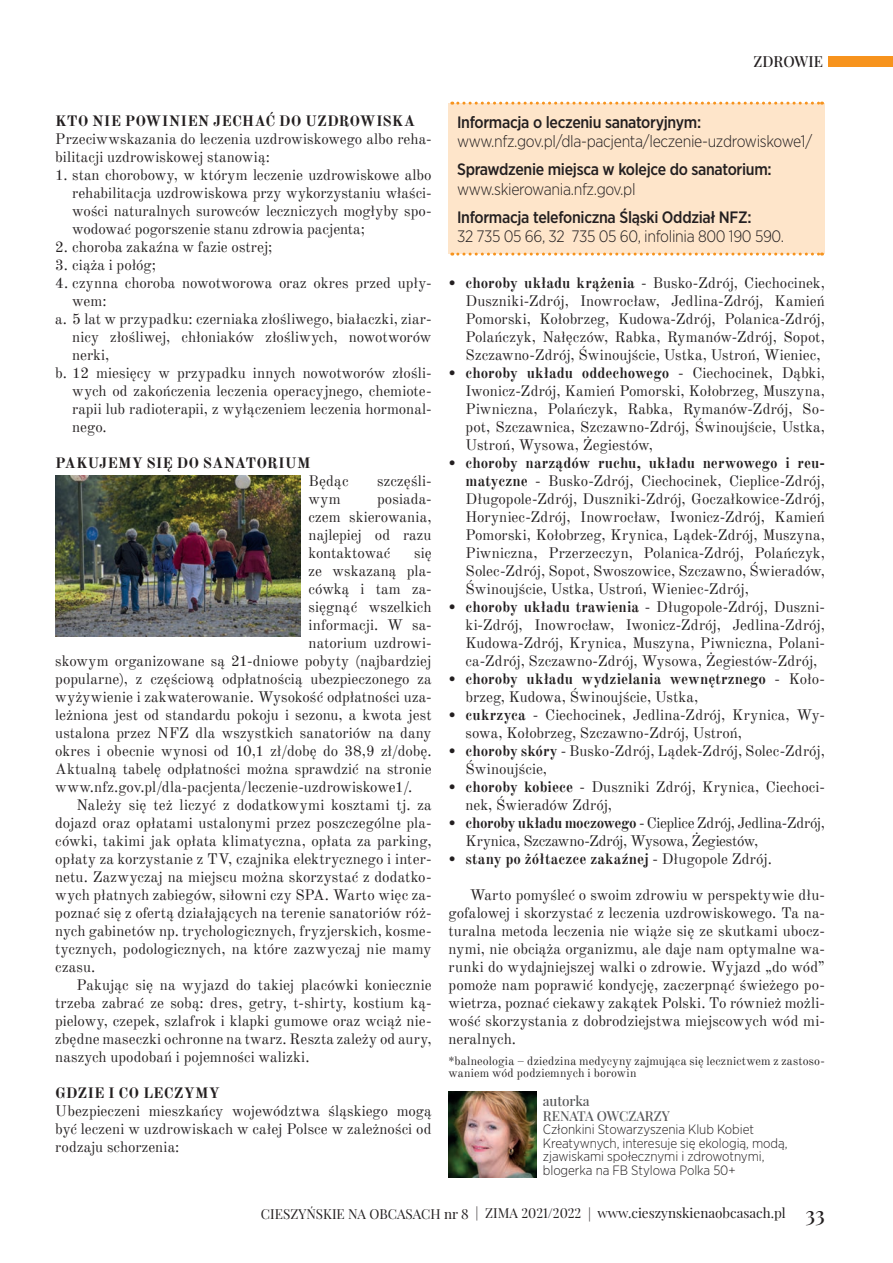
<style>
.page{position:relative;width:893px;height:1263px;background:#fff}
.page>*{position:absolute;margin:0;border:0;box-sizing:border-box;transform-origin:0 0}
.t1{font:300 16.5px "Gotham Narrow";letter-spacing:-.02em;color:#231f20}
.t2{font:500 16.5px "Gotham Narrow";letter-spacing:-.02em;color:#231f20}
.t3{font:15px/18px "Old Standard TT";letter-spacing:.005em;color:#231f20;text-align:justify}
.t4{font:700 15px/18px "Old Standard TT";letter-spacing:.01em;color:#231f20}
.t5{font:15px/18px "Old Standard TT";letter-spacing:-.02em;color:#231f20}
.t6{font:500 15px "Playfair Display";color:#231f20}
.t7{font:300 13.5px/13.5px "Gotham Narrow";letter-spacing:-.005em;color:#231f20}
.t8{font:13.5px "Playfair Display";color:#231f20}
.t9{font:500 13.5px/15px "Playfair Display";letter-spacing:-.005em;color:#57585a}
.t10{font:12px/12px "Old Standard TT";letter-spacing:.015em;color:#231f20}
.s1{font-weight:400;font-style:italic;color:#fff}
.s2{font-weight:700}
.s3{font-weight:400}
.s4{font-weight:500;font-size:21px}
</style>
<div class="page">
<div style="left:828px;top:56px;width:65px;height:11px;background:#f7931d"></div>
<div style="left:449px;top:103px;width:376px;height:151px;background:#fee5ca"></div>
<img style="left:55px;top:476px;width:245px;height:161px">
<img style="left:449px;top:1092px;width:88px;height:86px">
<svg style="left:452px;top:253px;width:370px;height:3px"></svg>
<svg style="left:452px;top:102px;width:370px;height:3px"></svg>
<p class="t6" style="left:724px;top:50px;width:101px"><span class="s1">Eko</span> ZDROWIE</p>
<p class="t4" style="left:55px;top:111px;width:361px">KTO NIE POWINIEN JECHAĆ DO UZDROWISKA</p>
<p class="t3" style="left:55px;top:129px;width:378px">Przeciwwskazania do leczenia uzdrowiskowego albo reha&shy;bilitacji uzdrowiskowej stanowią:</p>
<p class="t3" style="left:72px;top:165px;width:361px;text-indent:-17px">1. stan chorobowy, w którym leczenie uzdrowiskowe albo rehabilitacja uzdrowiskowa przy wykorzystaniu właści&shy;wości naturalnych surowców leczniczych mogłyby spo&shy;wodować pogorszenie stanu zdrowia pacjenta;</p>
<p class="t3" style="left:55px;top:237px;width:219px">2. choroba zakaźna w fazie ostrej;</p>
<p class="t3" style="left:55px;top:255px;width:102px">3. ciąża i połóg;</p>
<p class="t3" style="left:55px;top:273px;width:378px">4. czynna choroba nowotworowa oraz okres przed upły-</p>
<p class="t3" style="left:72px;top:291px;width:36px">wem:</p>
<p class="t3" style="left:55px;top:309px;width:378px">a. 5 lat w przypadku: czerniaka złośliwego, białaczki, ziar-</p>
<p class="t3" style="left:72px;top:327px;width:361px">nicy złośliwej, chłoniaków złośliwych, nowotworów</p>
<p class="t3" style="left:72px;top:345px;width:39px">nerki,</p>
<p class="t3" style="left:55px;top:363px;width:378px">b. 12 miesięcy w przypadku innych nowotworów złośli-</p>
<p class="t3" style="left:72px;top:381px;width:361px">wych od zakończenia leczenia operacyjnego, chemiote-</p>
<p class="t3" style="left:72px;top:399px;width:361px">rapii lub radioterapii, z wyłączeniem leczenia hormonal-</p>
<p class="t3" style="left:72px;top:417px;width:36px">nego.</p>
<p class="t4" style="left:55px;top:453px;width:257px">PAKUJEMY SIĘ DO SANATORIUM</p>
<p class="t3" style="left:309px;top:471px;width:41px">Będąc</p>
<p class="t3" style="left:377px;top:471px;width:56px">szczęśli-</p>
<p class="t3" style="left:309px;top:489px;width:34px">wym</p>
<p class="t3" style="left:309px;top:489px;width:125px;text-indent:69px">posiada&shy;czem skierowania, najlepiej od razu kontaktować</p>
<p class="t3" style="left:414px;top:543px;width:19px">się</p>
<p class="t3" style="left:309px;top:561px;width:125px">ze wskazaną pla-</p>
<p class="t3" style="left:309px;top:579px;width:125px">cówką i tam za-</p>
<p class="t3" style="left:309px;top:597px;width:125px">sięgnąć wszelkich</p>
<p class="t3" style="left:309px;top:615px;width:125px">informacji. W sa-</p>
<p class="t3" style="left:309px;top:633px;width:125px">natorium uzdrowi-</p>
<p class="t3" style="left:55px;top:651px;width:378px">skowym organizowane są 21-dniowe pobyty (najbardziej</p>
<p class="t3" style="left:55px;top:669px;width:378px">popularne), z częściową odpłatnością ubezpieczonego za</p>
<p class="t3" style="left:55px;top:687px;width:378px">wyżywienie i zakwaterowanie. Wysokość odpłatności uza-</p>
<p class="t3" style="left:55px;top:705px;width:378px">leżniona jest od standardu pokoju i sezonu, a kwota jest</p>
<p class="t3" style="left:55px;top:723px;width:378px">ustalona przez NFZ dla wszystkich sanatoriów na dany</p>
<p class="t3" style="left:55px;top:741px;width:378px">okres i obecnie wynosi od 10,1 zł/dobę do 38,9 zł/dobę.</p>
<p class="t3" style="left:55px;top:759px;width:378px">Aktualną tabelę odpłatności można sprawdzić na stronie</p>
<p class="t3" style="left:55px;top:777px;width:359px">www.nfz.gov.pl/dla-pacjenta/leczenie-uzdrowiskowe1/.</p>
<p class="t3" style="left:77px;top:795px;width:357px">Należy się też liczyć z dodatkowymi kosztami tj. za</p>
<p class="t3" style="left:55px;top:813px;width:378px">dojazd oraz opłatami ustalonymi przez poszczególne pla-</p>
<p class="t3" style="left:55px;top:831px;width:378px">cówki, takimi jak opłata klimatyczna, opłata za parking,</p>
<p class="t3" style="left:55px;top:849px;width:378px">opłaty za korzystanie z TV, czajnika elektrycznego i inter-</p>
<p class="t3" style="left:55px;top:867px;width:378px">netu. Zazwyczaj na miejscu można skorzystać z dodatko-</p>
<p class="t3" style="left:55px;top:885px;width:378px">wych płatnych zabiegów, siłowni czy SPA. Warto więc za-</p>
<p class="t3" style="left:55px;top:903px;width:378px">poznać się z ofertą działających na terenie sanatoriów róż-</p>
<p class="t3" style="left:55px;top:921px;width:378px">nych gabinetów np. trychologicznych, fryzjerskich, kosme-</p>
<p class="t3" style="left:55px;top:939px;width:378px">tycznych, podologicznych, na które zazwyczaj nie mamy</p>
<p class="t3" style="left:55px;top:957px;width:42px">czasu.</p>
<p class="t3" style="left:77px;top:975px;width:357px">Pakując się na wyjazd do takiej placówki koniecznie</p>
<p class="t3" style="left:55px;top:993px;width:378px">trzeba zabrać ze sobą: dres, getry, t-shirty, kostium ką-</p>
<p class="t3" style="left:55px;top:1011px;width:378px">pielowy, czepek, szlafrok i klapki gumowe oraz wciąż nie-</p>
<p class="t3" style="left:55px;top:1029px;width:378px">zbędne maseczki ochronne na twarz. Reszta zależy od aury,</p>
<p class="t3" style="left:55px;top:1047px;width:256px">naszych upodobań i pojemności walizki.</p>
<p class="t4" style="left:55px;top:1083px;width:166px">GDZIE I CO LECZYMY</p>
<p class="t3" style="left:55px;top:1101px;width:378px">Ubezpieczeni mieszkańcy województwa śląskiego mogą być leczeni w uzdrowiskach w całej Polsce w zależności od rodzaju schorzenia:</p>
<p class="t2" style="left:457px;top:112px;width:246px">Informacja o leczeniu sanatoryjnym:</p>
<p class="t1" style="left:457px;top:132px;width:357px">www.nfz.gov.pl/dla-pacjenta/leczenie-uzdrowiskowe1/</p>
<p class="t2" style="left:457px;top:159px;width:316px">Sprawdzenie miejsca w kolejce do sanatorium:</p>
<p class="t1" style="left:457px;top:179px;width:180px">www.skierowania.nfz.gov.pl</p>
<p class="t2" style="left:457px;top:207px;width:296px">Informacja telefoniczna Śląski Oddział NFZ:</p>
<p class="t1" style="left:457px;top:227px;width:329px">32 735 05 66, 32 735 05 60, infolinia 800 190 590.</p>
<p class="t3" style="left:466px;top:273px;width:361px;text-indent:-17px"><span class="s2">• choroby układu krążenia</span> - Busko-Zdrój, Ciechocinek, Duszniki-Zdrój, Inowrocław, Jedlina-Zdrój, Kamień Pomorski, Kołobrzeg, Kudowa-Zdrój, Polanica-Zdrój, Polańczyk, Nałęczów, Rabka, Rymanów-Zdrój, Sopot, Szczawno-Zdrój, Świnoujście, Ustka, Ustroń, Wieniec,</p>
<p class="t3" style="left:466px;top:363px;width:361px;text-indent:-17px"><span class="s2">• choroby układu oddechowego</span> - Ciechocinek, Dąbki, Iwonicz-Zdrój, Kamień Pomorski, Kołobrzeg, Muszyna, Piwniczna, Polańczyk, Rabka, Rymanów-Zdrój, So&shy;pot, Szczawnica, Szczawno-Zdrój, Świnoujście, Ustka, Ustroń, Wysowa, Żegiestów,</p>
<p class="t3" style="left:466px;top:453px;width:361px;text-indent:-17px"><span class="s2">• choroby narządów ruchu, układu nerwowego i reu&shy;matyczne</span> - Busko-Zdrój, Ciechocinek, Cieplice-Zdrój, Długopole-Zdrój, Duszniki-Zdrój, Goczałkowice-Zdrój, Horyniec-Zdrój, Inowrocław, Iwonicz-Zdrój, Kamień Pomorski, Kołobrzeg, Krynica, Lądek-Zdrój, Muszyna, Piwniczna, Przerzeczyn, Polanica-Zdrój, Polańczyk, Solec-Zdrój, Sopot, Swoszowice, Szczawno, Świeradów, Świnoujście, Ustka, Ustroń, Wieniec-Zdrój,</p>
<p class="t3" style="left:466px;top:597px;width:361px;text-indent:-17px"><span class="s2">• choroby układu trawienia</span> - Długopole-Zdrój, Duszni&shy;ki-Zdrój, Inowrocław, Iwonicz-Zdrój, Jedlina-Zdrój, Kudowa-Zdrój, Krynica, Muszyna, Piwniczna, Polani&shy;ca-Zdrój, Szczawno-Zdrój, Wysowa, Żegiestów-Zdrój,</p>
<p class="t4" style="left:466px;top:669px;width:361px;text-indent:-17px">• choroby układu wydzielania wewnętrznego <span class="s3">- Koło&shy;brzeg, Kudowa, Świnoujście, Ustka,</span></p>
<p class="t3" style="left:466px;top:705px;width:361px;text-indent:-17px"><span class="s2">• cukrzyca</span> - Ciechocinek, Jedlina-Zdrój, Krynica, Wy&shy;sowa, Kołobrzeg, Szczawno-Zdrój, Ustroń,</p>
<p class="t3" style="left:466px;top:741px;width:361px;text-indent:-17px"><span class="s2">• choroby skóry</span> - Busko-Zdrój, Lądek-Zdrój, Solec-Zdrój,<br>Świnoujście,</p>
<p class="t3" style="left:466px;top:777px;width:361px;text-indent:-17px"><span class="s2">• choroby kobiece</span> - Duszniki Zdrój, Krynica, Ciechoci&shy;nek, Świeradów Zdrój,</p>
<p class="t5" style="left:466px;top:813px;width:361px;text-indent:-17px"><span class="s2">• choroby układu moczowego</span> - Cieplice Zdrój, Jedlina-Zdrój,<br>Krynica, Szczawno-Zdrój, Wysowa, Żegiestów,</p>
<p class="t4" style="left:449px;top:849px;width:325px">• stany po żółtaczce zakaźnej <span class="s3">- Długopole Zdrój.</span></p>
<p class="t3" style="left:449px;top:885px;width:378px;text-indent:21px">Warto pomyśleć o swoim zdrowiu w perspektywie dłu&shy;gofalowej i skorzystać z leczenia uzdrowiskowego. Ta na&shy;turalna metoda leczenia nie wiąże się ze skutkami ubocz&shy;nymi, nie obciąża organizmu, ale daje nam optymalne wa&shy;runki do wydajniejszej walki o zdrowie. Wyjazd „do wód” pomoże nam poprawić kondycję, zaczerpnąć świeżego po&shy;wietrza, poznać ciekawy zakątek Polski. To również możli&shy;wość skorzystania z dobrodziejstwa miejscowych wód mi&shy;neralnych.</p>
<p class="t10" style="left:449px;top:1054px;width:378px">*balneologia – dziedzina medycyny zajmująca się lecznictwem z zastoso&shy;waniem wód podziemnych i borowin</p>
<p class="t9" style="left:543px;top:1092px;width:128px">autorka<br>RENATA OWCZARZY</p>
<p class="t7" style="left:543px;top:1122px;width:246px">Członkini Stowarzyszenia Klub Kobiet Kreatywnych, interesuje się ekologią, modą, zjawiskami społecznymi i zdrowotnymi, blogerka na FB Stylowa Polka 50+</p>
<p class="t8" style="left:261px;top:1203px;width:565px">CIESZYŃSKIE NA OBCASACH nr 8 | ZIMA 2021/2022 | www.cieszynskienaobcasach.pl <span class="s4">33</span></p>
</div>
